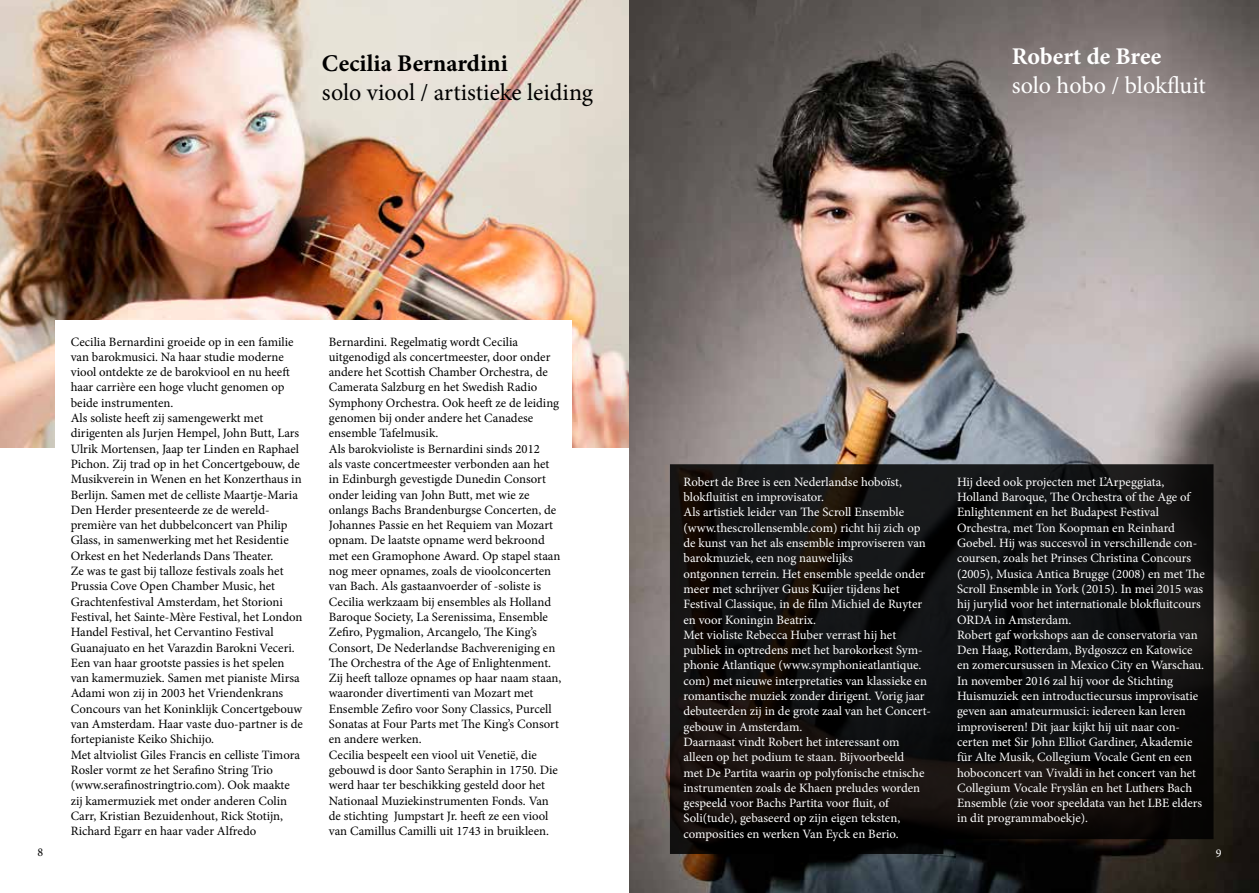
<style>
.page{position:relative;width:1259px;height:893px;background:#fff}
.page>*{position:absolute;margin:0;border:0;box-sizing:border-box;transform-origin:0 0}
.t1{font:24px "Minion Pro";color:#000}
.t2{font:24px "Minion Pro";color:#fff}
.t3{font:700 24px "Minion Pro";color:#000}
.t4{font:700 24px "Minion Pro";letter-spacing:-.005em;color:#fff}
.t5{font:12.75px/15.3px "Minion Pro";color:#000}
.t6{font:12.75px/15.3px "Minion Pro";color:#fff}
.t7{font:12px "Minion Pro";color:#000}
.t8{font:12px "Minion Pro";color:#fff}
</style>
<div class="page">
<img style="left:0;top:0;width:629px;height:447px">
<img style="left:629px;top:0;width:630px;height:893px">
<div style="left:55px;top:320px;width:516px;height:275px;background:#fff"></div>
<svg style="left:670px;top:464px;width:543px;height:390px;background:#100e0e"></svg>
<h1 class="t3" style="left:322px;top:47px;width:187px">Cecilia Bernardini</h1>
<h1 class="t1" style="left:322px;top:77px;width:273px">solo viool / artistieke leiding</h1>
<h1 class="t4" style="left:1011px;top:40px;width:151px">Robert de Bree</h1>
<h1 class="t2" style="left:1011px;top:69px;width:196px">solo hobo / blokfluit</h1>
<p class="t5" style="left:71px;top:334px;width:234px">Cecilia Bernardini groeide op in een familie van barokmusici. Na haar studie moderne viool ontdekte ze de barokviool en nu heeft haar carrière een hoge vlucht genomen op beide instrumenten.<br>Als soliste heeft zij samengewerkt met dirigenten als Jurjen Hempel, John Butt, Lars Ulrik Mortensen, Jaap ter Linden en Raphael Pichon. Zij trad op in het Concertgebouw, de Musikverein in Wenen en het Konzerthaus in Berlijn. Samen met de celliste Maartje-Maria Den Herder presenteerde ze de wereld&shy;première van het dubbelconcert van Philip Glass, in samenwerking met het Residentie Orkest en het Nederlands Dans Theater.<br>Ze was te gast bij talloze festivals zoals het Prussia Cove Open Chamber Music, het Grachtenfestival Amsterdam, het Storioni Festival, het Sainte-Mère Festival, het London Handel Festival, het Cervantino Festival Guanajuato en het Varazdin Barokni Veceri.<br>Een van haar grootste passies is het spelen van kamermuziek. Samen met pianiste Mirsa Adami won zij in 2003 het Vriendenkrans Concours van het Koninklijk Concertgebouw van Amsterdam. Haar vaste duo-partner is de fortepianiste Keiko Shichijo.<br>Met altviolist Giles Francis en celliste Timora Rosler vormt ze het Serafino String Trio (www.serafinostringtrio.com). Ook maakte zij kamermuziek met onder anderen Colin Carr, Kristian Bezuidenhout, Rick Stotijn, Richard Egarr en haar vader Alfredo</p>
<p class="t5" style="left:329px;top:334px;width:234px">Bernardini. Regelmatig wordt Cecilia uitgenodigd als concertmeester, door onder andere het Scottish Chamber Orchestra, de Camerata Salzburg en het Swedish Radio Symphony Orchestra. Ook heeft ze de leiding genomen bij onder andere het Canadese ensemble Tafelmusik.<br>Als barokvioliste is Bernardini sinds 2012<br>als vaste concertmeester verbonden aan het in Edinburgh gevestigde Dunedin Consort onder leiding van John Butt, met wie ze onlangs Bachs Brandenburgse Concerten, de Johannes Passie en het Requiem van Mozart opnam. De laatste opname werd bekroond met een Gramophone Award. Op stapel staan nog meer opnames, zoals de vioolconcerten van Bach. Als gastaanvoerder of -soliste is Cecilia werkzaam bij ensembles als Holland Baroque Society, La Serenissima, Ensemble Zefiro, Pygmalion, Arcangelo, The King’s Consort, De Nederlandse Bachvereniging en The Orchestra of the Age of Enlightenment.<br>Zij heeft talloze opnames op haar naam staan, waaronder divertimenti van Mozart met Ensemble Zefiro voor Sony Classics, Purcell Sonatas at Four Parts met The King’s Consort en andere werken.<br>Cecilia bespeelt een viool uit Venetië, die gebouwd is door Santo Seraphin in 1750. Die werd haar ter beschikking gesteld door het Nationaal Muziekinstrumenten Fonds. Van de stichting Jumpstart Jr. heeft ze een viool van Camillus Camilli uit 1743 in bruikleen.</p>
<p class="t6" style="left:683px;top:474px;width:249px">Robert de Bree is een Nederlandse hoboïst, blokfluitist en improvisator.<br>Als artistiek leider van The Scroll Ensemble (www.thescrollensemble.com) richt hij zich op de kunst van het als ensemble improviseren van barokmuziek, een nog nauwelijks<br>ontgonnen terrein. Het ensemble speelde onder meer met schrijver Guus Kuijer tijdens het Festival Classique, in de film Michiel de Ruyter en voor Koningin Beatrix.<br>Met violiste Rebecca Huber verrast hij het publiek in optredens met het barokorkest Sym&shy;phonie Atlantique (www.symphonieatlantique. com) met nieuwe interpretaties van klassieke en romantische muziek zonder dirigent. Vorig jaar debuteerden zij in de grote zaal van het Concert&shy;gebouw in Amsterdam.<br>Daarnaast vindt Robert het interessant om alleen op het podium te staan. Bijvoorbeeld<br>met De Partita waarin op polyfonische etnische instrumenten zoals de Khaen preludes worden gespeeld voor Bachs Partita voor fluit, of Soli(tude), gebaseerd op zijn eigen teksten, composities en werken Van Eyck en Berio.</p>
<p class="t6" style="left:957px;top:474px;width:249px">Hij deed ook projecten met L’Arpeggiata, Holland Baroque, The Orchestra of the Age of Enlightenment en het Budapest Festival Orchestra, met Ton Koopman en Reinhard Goebel. Hij was succesvol in verschillende con&shy;coursen, zoals het Prinses Christina Concours (2005), Musica Antica Brugge (2008) en met The Scroll Ensemble in York (2015). In mei 2015 was hij jurylid voor het internationale blokfluitcours ORDA in Amsterdam.<br>Robert gaf workshops aan de conservatoria van Den Haag, Rotterdam, Bydgoszcz en Katowice en zomercursussen in Mexico City en Warschau.<br>In november 2016 zal hij voor de Stichting Huismuziek een introductiecursus improvisatie geven aan amateurmusici: iedereen kan leren improviseren! Dit jaar kijkt hij uit naar con&shy;certen met Sir John Elliot Gardiner, Akademie für Alte Musik, Collegium Vocale Gent en een hoboconcert van Vivaldi in het concert van het Collegium Vocale Fryslân en het Luthers Bach Ensemble (zie voor speeldata van het LBE elders in dit programmaboekje).</p>
<p class="t7" style="left:37px;top:844px;width:7px">8</p>
<p class="t8" style="left:1215px;top:845px;width:7px">9</p>
</div>
